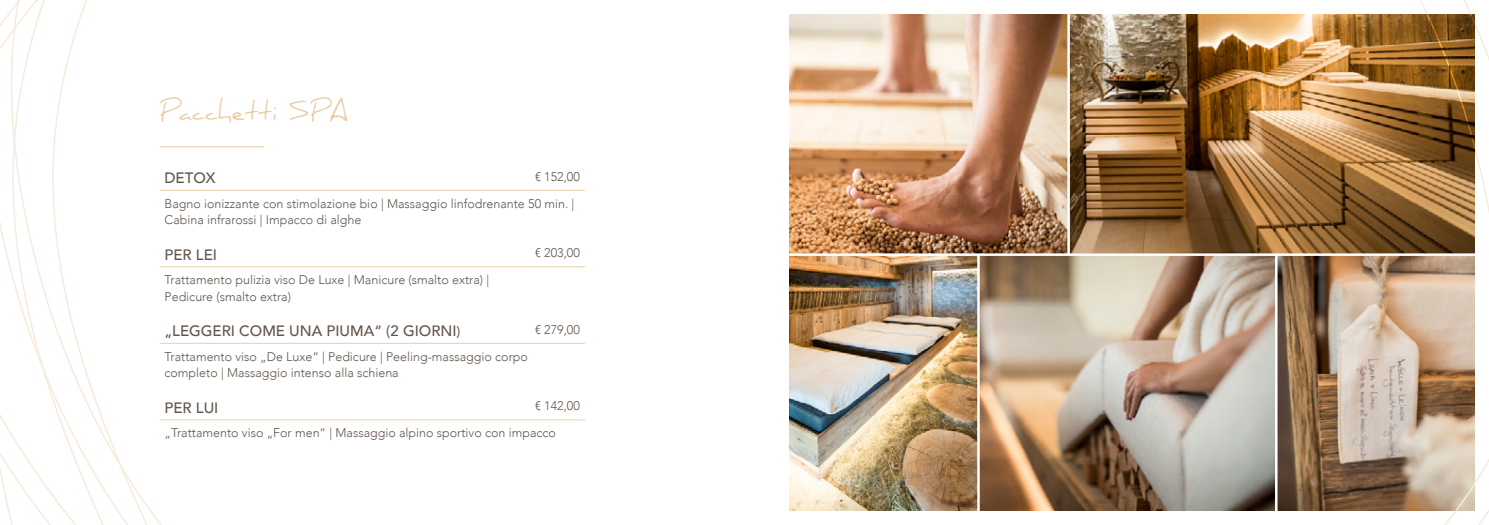
<style>
.page{position:relative;width:1489px;height:525px;background:#fff}
.page>*{position:absolute;margin:0;border:0;box-sizing:border-box;transform-origin:0 0}
.t1{font:25px "Daniel";letter-spacing:.01em;color:#e9cba3}
.t2{font:500 15px "Avenir";color:#63564d}
.t3{font:300 12.5px/27.1px "Avenir";color:#63564d}
.s1{font-size:13.75px}
</style>
<div class="page">
<img style="left:0;top:0;width:1488px;height:524px">
<hr style="left:159px;top:190px;width:362px;height:1px;background:#eacfa4">
<hr style="left:521px;top:190px;width:64px;height:1px;background:#eacfa4">
<hr style="left:159px;top:266px;width:362px;height:1px;background:#eacfa4">
<hr style="left:521px;top:266px;width:64px;height:1px;background:#eacfa4">
<hr style="left:159px;top:343px;width:362px;height:1px;background:#eacfa4">
<hr style="left:521px;top:343px;width:64px;height:1px;background:#eacfa4">
<hr style="left:159px;top:419px;width:362px;height:1px;background:#eacfa4">
<hr style="left:521px;top:419px;width:64px;height:1px;background:#eacfa4">
<hr style="left:159px;top:146px;width:105px;height:1px;background:#e9cba3">
<h1 class="t1" style="left:159px;top:97px;width:190px">Pacchetti SPA</h1>
<p class="t3" style="left:164px;top:163px;width:417px;text-indent:370px">€ 152,00<br>Bagno ionizzante con stimolazione bio | Massaggio linfodrenante 50 min. |</p>
<p class="t3" style="left:164px;top:206px;width:198px">Cabina infrarossi | Impacco di alghe</p>
<p class="t2" style="left:164px;top:241px;width:54px">PER LEI</p>
<p class="t3" style="left:535px;top:239px;width:46px">€ 203,00</p>
<p class="t3" style="left:164px;top:272px;width:326px;line-height:16.2px">Trattamento pulizia viso De Luxe | Manicure (smalto extra) |<br>Pedicure (smalto extra)</p>
<p class="t2" style="left:164px;top:318px;width:297px">„LEGGERI COME UNA PIUMA“ (2 GIORNI<span class="s1">)</span></p>
<p class="t3" style="left:535px;top:316px;width:46px">€ 279,00</p>
<p class="t3" style="left:164px;top:348px;width:365px;line-height:16.2px">Trattamento viso „De Luxe“ | Pedicure | Peeling-massaggio corpo completo | Massaggio intenso alla schiena</p>
<p class="t2" style="left:164px;top:394px;width:55px">PER LUI</p>
<p class="t2" style="left:164px;top:165px;width:53px">DETOX</p>
<p class="t3" style="left:164px;top:392px;width:417px;text-indent:370px">€ 142,00 „Trattamento viso „For men“ | Massaggio alpino sportivo con impacco</p>
</div>
